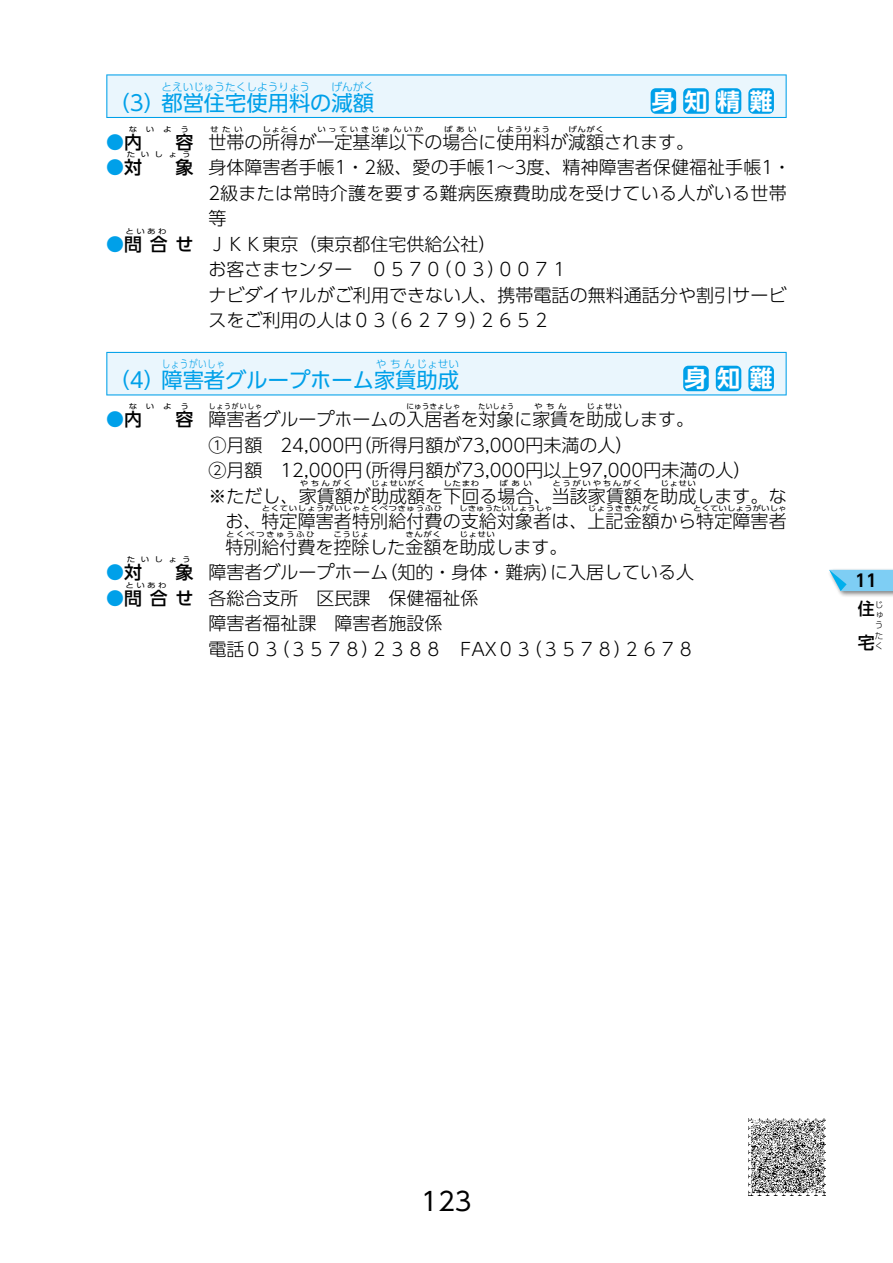
<style>
.page{position:relative;width:893px;height:1263px;background:#fff}
.page>*{position:absolute;margin:0;border:0;box-sizing:border-box;transform-origin:0 0}
.t1{font:25.5px "UD Shin Go Pro";color:#000}
.t2{font:700 22.95px "UD Shin Go Pro De";letter-spacing:.42em;color:#fff}
.t3{font:21.3px "UD Shin Go Pro";color:#00a0e9}
.t4{font:300 18px/25.5px "UD Shin Go Pro";color:#000}
.t5{font:500 18px "UD Shin Go Pro";color:#00a0e9}
.t6{font:500 16.95px "UD Shin Go Pro";color:#000}
.t7{font:700 16.95px "UD Shin Go Pro De";color:#000}
.t8{font:300 10.65px "UD Shin Go Pro";color:#00a0e9}
.t9{font:300 10.65px "UD Shin Go Pro";letter-spacing:.07em;color:#00a0e9;scale:.8 1}
.t10{font:300 10.65px "UD Shin Go Pro";letter-spacing:.085em;color:#00a0e9}
.t11{font:300 8.55px/10.2px "UD Shin Go Pro";color:#000;text-align:justify}
.t12{font:7.2px "UD Shin Go Pro";letter-spacing:.065em;color:#000;scale:1.18 1}
.t13{font:7.2px "UD Shin Go Pro";color:#000;scale:1.18 1}
.t14{font:7.2px "UD Shin Go Pro";letter-spacing:.27em;color:#000;scale:1.18 1}
.t15{font:7.2px "UD Shin Go Pro";letter-spacing:.18em;color:#000;scale:1.18 1}
.t16{font:7.2px "UD Shin Go Pro";letter-spacing:.175em;color:#000;scale:1.18 1}
.t17{font:7.2px "UD Shin Go Pro";letter-spacing:.135em;color:#000;scale:.94 1}
.t18{font:7.2px "UD Shin Go Pro";letter-spacing:.01em;color:#000;scale:1.06 1}
.t19{font:7.2px "UD Shin Go Pro";letter-spacing:.065em;color:#000;scale:.94 1}
.s1{font-weight:500}
.s2{color:#000}
.s3{font-weight:500;color:#00a0e9}
</style>
<div class="page">
<div style="left:827px;top:567px;width:66px;height:31px;background:#000;opacity:.5"></div>
<svg style="left:829px;top:570px;width:64px;height:21px"></svg>
<img style="left:748px;top:1118px;width:77px;height:77px">
<svg style="left:106px;top:74px;width:681px;height:44px"></svg>
<div style="left:107px;top:75px;width:679px;height:42px;background:#eaf6fd"></div>
<svg style="left:106px;top:352px;width:681px;height:43px"></svg>
<div style="left:107px;top:353px;width:679px;height:41px;background:#eaf6fd"></div>
<div style="left:651px;top:88px;width:25px;height:26px;background:#00a0e9;border-radius:5px"></div>
<div style="left:683px;top:88px;width:26px;height:26px;background:#00a0e9;border-radius:5px"></div>
<div style="left:716px;top:88px;width:25px;height:26px;background:#00a0e9;border-radius:5px"></div>
<div style="left:748px;top:88px;width:26px;height:26px;background:#00a0e9;border-radius:5px"></div>
<div style="left:683px;top:366px;width:26px;height:25px;background:#00a0e9;border-radius:5px"></div>
<div style="left:716px;top:366px;width:25px;height:25px;background:#00a0e9;border-radius:5px"></div>
<div style="left:748px;top:366px;width:26px;height:25px;background:#00a0e9;border-radius:5px"></div>
<p class="t8" style="left:161px;top:78px;width:150px">とえいじゅうたくしようりょう</p>
<p class="t8" style="left:332px;top:78px;width:44px">げんがく</p>
<p class="t3" style="left:108px;top:85px;width:267px">（3）都営住宅使用料の減額</p>
<p class="t2" style="left:652px;top:82px;width:122px">身知精難</p>
<p class="t12" style="left:210px;top:123px;width:29px">せたい</p>
<p class="t12" style="left:263px;top:123px;width:32px">しょとく</p>
<p class="t14" style="left:317px;top:123px;width:91px">いっていきじゅんいか</p>
<p class="t12" style="left:444px;top:123px;width:29px">ばあい</p>
<p class="t12" style="left:497px;top:123px;width:47px">しようりょう</p>
<p class="t12" style="left:569px;top:123px;width:32px">げんがく</p>
<p class="t12" style="left:129px;top:123px;width:53px">ないよう</p>
<p class="t4" style="left:175px;top:128px;width:520px"><span class="s1">容</span> 世帯の所得が一定基準以下の場合に使用料が減額されます。</p>
<p class="t5" style="left:106px;top:127px;width:37px">●<span class="s2">内</span></p>
<p class="t12" style="left:127px;top:149px;width:56px">たいしょう</p>
<p class="t4" style="left:208px;top:154px;width:584px;text-indent:-33px"><span class="s1">象</span> 身体障害者手帳1・2級、愛の手帳1～3度、精神障害者保健福祉手帳1・<br>2級または常時介護を要する難病医療費助成を受けている人がいる世帯等</p>
<p class="t4" style="left:106px;top:231px;width:391px"><span class="s3">●</span><span class="s1">問合せ</span> ＪＫＫ東京（東京都住宅供給公社）</p>
<p class="t5" style="left:106px;top:153px;width:37px">●<span class="s2">対</span></p>
<p class="t12" style="left:125px;top:225px;width:36px">といあわ</p>
<p class="t4" style="left:208px;top:256px;width:580px">お客さまセンター　０５７０（０３）００７１<br>ナビダイヤルがご利用できない人、携帯電話の無料通話分や割引サービスをご利用の人は０３（６２７９）２６５２</p>
<p class="t3" style="left:108px;top:363px;width:352px">（4）障害者グループホーム家賃助成</p>
<p class="t9" style="left:162px;top:355px;width:80px">しょうがいしゃ</p>
<p class="t10" style="left:376px;top:355px;width:85px">やちんじょせい</p>
<p class="t2" style="left:684px;top:360px;width:90px">身知難</p>
<p class="t17" style="left:209px;top:401px;width:58px">しょうがいしゃ</p>
<p class="t18" style="left:406px;top:401px;width:52px">にゅうきょしゃ</p>
<p class="t19" style="left:478px;top:401px;width:39px">たいしょう</p>
<p class="t12" style="left:534px;top:401px;width:29px">やちん</p>
<p class="t12" style="left:587px;top:401px;width:32px">じょせい</p>
<p class="t4" style="left:208px;top:431px;width:580px">①月額　24,000円（所得月額が73,000円未満の人）<br>②月額　12,000円（所得月額が73,000円以上97,000円未満の人）<br>※ただし、家賃額が助成額を下回る場合、当該家賃額を助成します。な</p>
<p class="t12" style="left:129px;top:401px;width:53px">ないよう</p>
<p class="t4" style="left:175px;top:406px;width:520px"><span class="s1">容</span> 障害者グループホームの入居者を対象に家賃を助成します。</p>
<p class="t5" style="left:106px;top:405px;width:37px">●<span class="s2">内</span></p>
<p class="t12" style="left:300px;top:477px;width:45px">やちんがく</p>
<p class="t12" style="left:371px;top:477px;width:47px">じょせいがく</p>
<p class="t12" style="left:444px;top:477px;width:32px">したまわ</p>
<p class="t12" style="left:499px;top:477px;width:29px">ばあい</p>
<p class="t15" style="left:552px;top:477px;width:77px">とうがいやちんがく</p>
<p class="t12" style="left:660px;top:477px;width:32px">じょせい</p>
<p class="t4" style="left:225px;top:508px;width:563px">お、特定障害者特別給付費の支給対象者は、上記金額から特定障害者</p>
<p class="t12" style="left:262px;top:503px;width:154px">とくていしょうがいしゃとくべつきゅうふひ</p>
<p class="t13" style="left:459px;top:503px;width:81px">しきゅうたいしょうしゃ</p>
<p class="t12" style="left:588px;top:503px;width:62px">じょうききんがく</p>
<p class="t13" style="left:693px;top:503px;width:81px">とくていしょうがいしゃ</p>
<p class="t4" style="left:225px;top:533px;width:343px">特別給付費を控除した金額を助成します。</p>
<p class="t16" style="left:226px;top:528px;width:77px">とくべつきゅうふひ</p>
<p class="t12" style="left:334px;top:528px;width:32px">こうじょ</p>
<p class="t12" style="left:406px;top:528px;width:32px">きんがく</p>
<p class="t12" style="left:460px;top:528px;width:32px">じょせい</p>
<p class="t12" style="left:127px;top:554px;width:56px">たいしょう</p>
<p class="t4" style="left:175px;top:559px;width:520px"><span class="s1">象</span> 障害者グループホーム（知的・身体・難病）に入居している人</p>
<p class="t4" style="left:106px;top:585px;width:373px"><span class="s3">●</span><span class="s1">問合せ</span> 各総合支所　区民課　保健福祉係</p>
<p class="t5" style="left:106px;top:558px;width:37px">●<span class="s2">対</span></p>
<p class="t12" style="left:125px;top:579px;width:36px">といあわ</p>
<p class="t4" style="left:208px;top:610px;width:488px">障害者福祉課　障害者施設係<br>電話０３（３５７８）２３８８　FAX０３（３５７８）２６７８</p>
<p class="t7" style="left:855px;top:567px;width:24px">11</p>
<p class="t6" style="left:858px;top:594px;width:26px">住<sup>じ</sup></p>
<p class="t11" style="left:875px;top:609px;width:9px">ゅうたく</p>
<p class="t6" style="left:858px;top:628px;width:18px">宅</p>
<h1 class="t1" style="left:421px;top:1181px;width:52px">123</h1>
</div>
